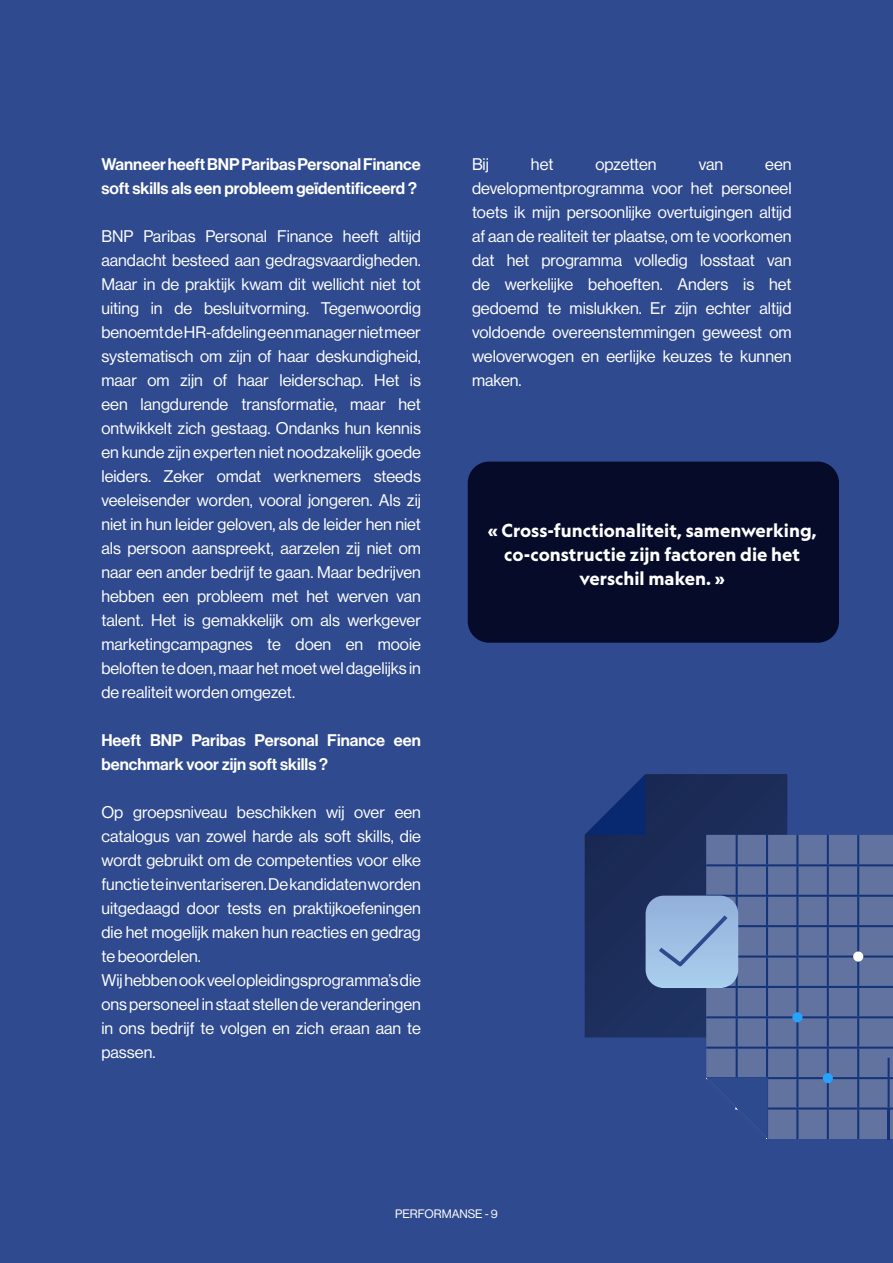
<style>
.page{position:relative;width:893px;height:1263px;background:#2f4a8f}
.page>*{position:absolute;margin:0;border:0;box-sizing:border-box;transform-origin:0 0}
.t1{font:700 18px/24px "Geograph";color:#fff;text-align:center}
.Body_text{font:16.5px/24px "N Haas Grotesk DS Pro 55 Rg";color:#fff;text-align:justify}
.Body_text-2{font:16.5px/24px "N Haas Grotesk DS Pro 65 Md";color:#fff}
.t2{font:12px "N Haas Grotesk DS Pro 55 Rg";color:#fff}
</style>
<div class="page">
<div style="left:468px;top:462px;width:371px;height:181px;background:#050b28;border-radius:21px"></div>
<svg style="left:585px;top:774px;width:202px;height:263px;background:#1c2c59"></svg>
<div style="left:706px;top:835px;width:187px;height:223px;background:#61739e"></div>
<hr style="left:736px;top:1049px;width:2px;height:28px;background:#143378">
<hr style="left:736px;top:1018px;width:2px;height:29px;background:#143378">
<hr style="left:736px;top:988px;width:2px;height:28px;background:#143378">
<hr style="left:736px;top:866px;width:2px;height:29px;background:#143378">
<hr style="left:736px;top:835px;width:2px;height:29px;background:#143378">
<hr style="left:766px;top:1049px;width:2px;height:28px;background:#143378">
<hr style="left:766px;top:1018px;width:2px;height:29px;background:#143378">
<hr style="left:766px;top:988px;width:2px;height:28px;background:#143378">
<hr style="left:766px;top:866px;width:2px;height:29px;background:#143378">
<hr style="left:766px;top:835px;width:2px;height:29px;background:#143378">
<hr style="left:796px;top:1049px;width:2px;height:28px;background:#143378">
<hr style="left:796px;top:1018px;width:2px;height:29px;background:#143378">
<hr style="left:796px;top:988px;width:2px;height:28px;background:#143378">
<hr style="left:796px;top:866px;width:2px;height:29px;background:#143378">
<hr style="left:796px;top:835px;width:2px;height:29px;background:#143378">
<hr style="left:827px;top:1049px;width:2px;height:28px;background:#143378">
<hr style="left:827px;top:1018px;width:2px;height:29px;background:#143378">
<hr style="left:827px;top:988px;width:2px;height:28px;background:#143378">
<hr style="left:827px;top:866px;width:2px;height:29px;background:#143378">
<hr style="left:827px;top:835px;width:2px;height:29px;background:#143378">
<hr style="left:857px;top:1049px;width:2px;height:28px;background:#143378">
<hr style="left:857px;top:1018px;width:2px;height:29px;background:#143378">
<hr style="left:857px;top:988px;width:2px;height:28px;background:#143378">
<hr style="left:857px;top:866px;width:2px;height:29px;background:#143378">
<hr style="left:857px;top:835px;width:2px;height:29px;background:#143378">
<svg style="left:706px;top:1016px;width:187px;height:2px"></svg>
<svg style="left:706px;top:864px;width:187px;height:2px"></svg>
<svg style="left:706px;top:1047px;width:187px;height:2px"></svg>
<div style="left:792px;top:1012px;width:10px;height:10px;background:#26a3ff;border-radius:50%"></div>
<svg style="left:706px;top:1058px;width:187px;height:81px"></svg>
<svg style="left:585px;top:774px;width:60px;height:61px"></svg>
<svg style="left:646px;top:895px;width:247px;height:93px;background:#6e86b2"></svg>
<p class="Body_text-2" style="left:101px;top:151px;width:321px">Wanneer heeft BNP Paribas Personal Finance soft skills als een probleem geïdentificeerd ?</p>
<p class="Body_text" style="left:101px;top:223px;width:321px">BNP Paribas Personal Finance heeft altijd aandacht besteed aan gedragsvaardigheden.<br>Maar in de praktijk kwam dit wellicht niet tot uiting in de besluitvorming. Tegenwoordig benoemt de HR-afdeling een manager niet meer systematisch om zijn of haar deskundigheid, maar om zijn of haar leiderschap. Het is een langdurende transformatie, maar het ontwikkelt zich gestaag. Ondanks hun kennis en kunde zijn experten niet noodzakelijk goede leiders. Zeker omdat werknemers steeds veeleisender worden, vooral jongeren. Als zij niet in hun leider geloven, als de leider hen niet als persoon aanspreekt, aarzelen zij niet om naar een ander bedrijf te gaan. Maar bedrijven hebben een probleem met het werven van talent. Het is gemakkelijk om als werkgever marketingcampagnes te doen en mooie beloften te doen, maar het moet wel dagelijks in de realiteit worden omgezet.</p>
<p class="Body_text-2" style="left:101px;top:727px;width:321px">Heeft BNP Paribas Personal Finance een benchmark voor zijn soft skills ?</p>
<p class="Body_text" style="left:101px;top:799px;width:321px">Op groepsniveau beschikken wij over een catalogus van zowel harde als soft skills, die wordt gebruikt om de competenties voor elke functie te inventariseren. De kandidaten worden uitgedaagd door tests en praktijkoefeningen die het mogelijk maken hun reacties en gedrag te beoordelen.</p>
<p class="Body_text" style="left:101px;top:967px;width:321px">Wij hebben ook veel opleidingsprogramma’s die ons personeel in staat stellen de veranderingen in ons bedrijf te volgen en zich eraan aan te passen.</p>
<p class="Body_text" style="left:472px;top:151px;width:18px">Bij</p>
<p class="Body_text" style="left:531px;top:151px;width:24px">het</p>
<p class="Body_text" style="left:595px;top:151px;width:63px">opzetten</p>
<p class="Body_text" style="left:699px;top:151px;width:26px">van</p>
<p class="Body_text" style="left:472px;top:151px;width:321px;text-indent:293px">een developmentprogramma voor het personeel toets ik mijn persoonlijke overtuigingen altijd af aan de realiteit ter plaatse, om te voorkomen dat het programma volledig losstaat van de werkelijke behoeften. Anders is het gedoemd te mislukken. Er zijn echter altijd voldoende overeenstemmingen geweest om weloverwogen en eerlijke keuzes te kunnen maken.</p>
<p class="t1" style="left:488px;top:518px;width:331px">« Cross-functionaliteit, samenwerking, co-constructie zijn factoren die het verschil maken. »</p>
<p class="t2" style="left:395px;top:1205px;width:104px">PERFORMANSE - 9</p>
</div>
